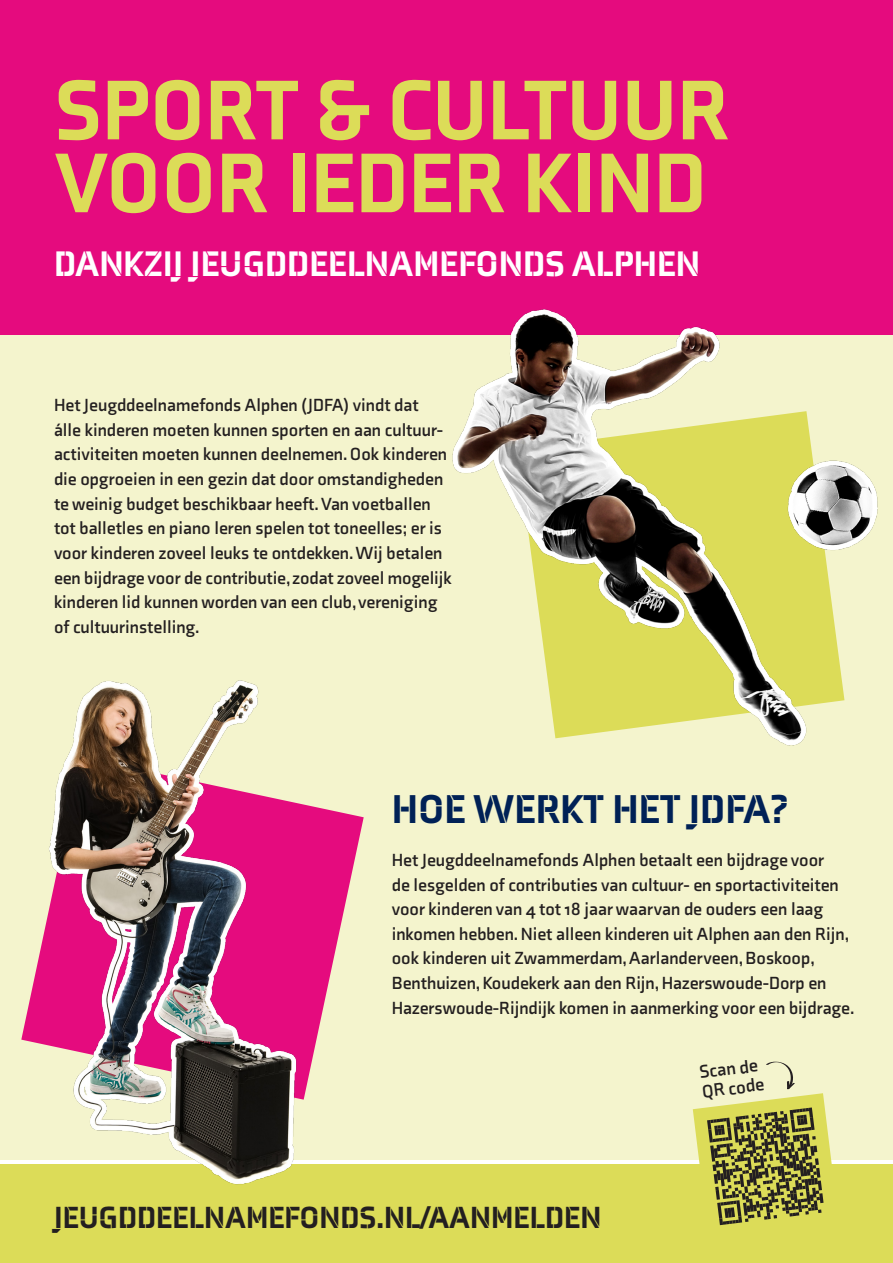
<style>
.page{position:relative;width:893px;height:1263px;background:#fff}
.page>*{position:absolute;margin:0;border:0;box-sizing:border-box;transform-origin:0 0}
.t1{font:900 86.7px "Axia";color:#dcdc58}
.t2{font:900 41.25px "Axia Stencil";color:#002156}
.t3{font:900 36.45px "Axia Stencil";color:#fff}
.t4{font:900 31.35px "Axia Stencil";color:#231f20}
.t5{font:700 18.45px/19.5px "Axia";color:#231f20}
.t6{font:700 18px/24.6px "Axia";color:#231f20}
</style>
<div class="page">
<div style="left:0;top:27px;width:893px;height:1132px;background:#f4f4cd"></div>
<div style="left:0;top:0;width:893px;height:335px;background:#e50b7e"></div>
<div style="left:0;top:1164px;width:893px;height:99px;background:#dcdc58"></div>
<img style="left:452px;top:309px;width:426px;height:437px">
<svg style="left:333px;top:810px;width:31px;height:152px"></svg>
<img style="left:0;top:680px;width:333px;height:505px">
<svg style="left:693px;top:1062px;width:146px;height:164px"></svg>
<p class="t1" style="left:54px;top:57px;width:677px">SPORT &amp; CULTUUR</p>
<p class="t1" style="left:54px;top:130px;width:654px">VOOR IEDER KIND</p>
<p class="t3" style="left:54px;top:242px;width:648px">DANKZIJ JEUGDDEELNAMEFONDS ALPHEN</p>
<p class="t6" style="left:54px;top:393px;width:399px">Het Jeugddeelnamefonds Alphen (JDFA) vindt dat<br>álle kinderen moeten kunnen sporten en aan cultuur&shy;activiteiten moeten kunnen deelnemen. Ook kinderen die opgroeien in een gezin dat door omstandigheden te weinig budget beschikbaar heeft. Van voetballen tot balletles en piano leren spelen tot toneelles; er is voor kinderen zoveel leuks te ontdekken. Wij betalen een bijdrage voor de contributie, zodat zoveel mogelijk kinderen lid kunnen worden van een club, vereniging of cultuurinstelling.</p>
<p class="t2" style="left:392px;top:783px;width:397px">HOE WERKT HET JDFA?</p>
<p class="t6" style="left:392px;top:847px;width:459px">Het Jeugddeelnamefonds Alphen betaalt een bijdrage voor<br>de lesgelden of contributies van cultuur- en sportactiviteiten voor kinderen van 4 tot 18 jaar waarvan de ouders een laag inkomen hebben. Niet alleen kinderen uit Alphen aan den Rijn, ook kinderen uit Zwammerdam, Aarlanderveen, Boskoop,</p>
<p class="t6" style="left:392px;top:970px;width:464px">Benthuizen, Koudekerk aan den Rijn, Hazerswoude-Dorp en<br>Hazerswoude-Rijndijk komen in aanmerking voor een bijdrage.</p>
<p class="t4" style="left:54px;top:1198px;width:549px">JEUGDDEELNAMEFONDS.NL/AANMELDEN</p>
<p class="t5" style="left:698px;top:1062px;width:64px;rotate:-7deg">Scan de<br>QR code</p>
</div>
